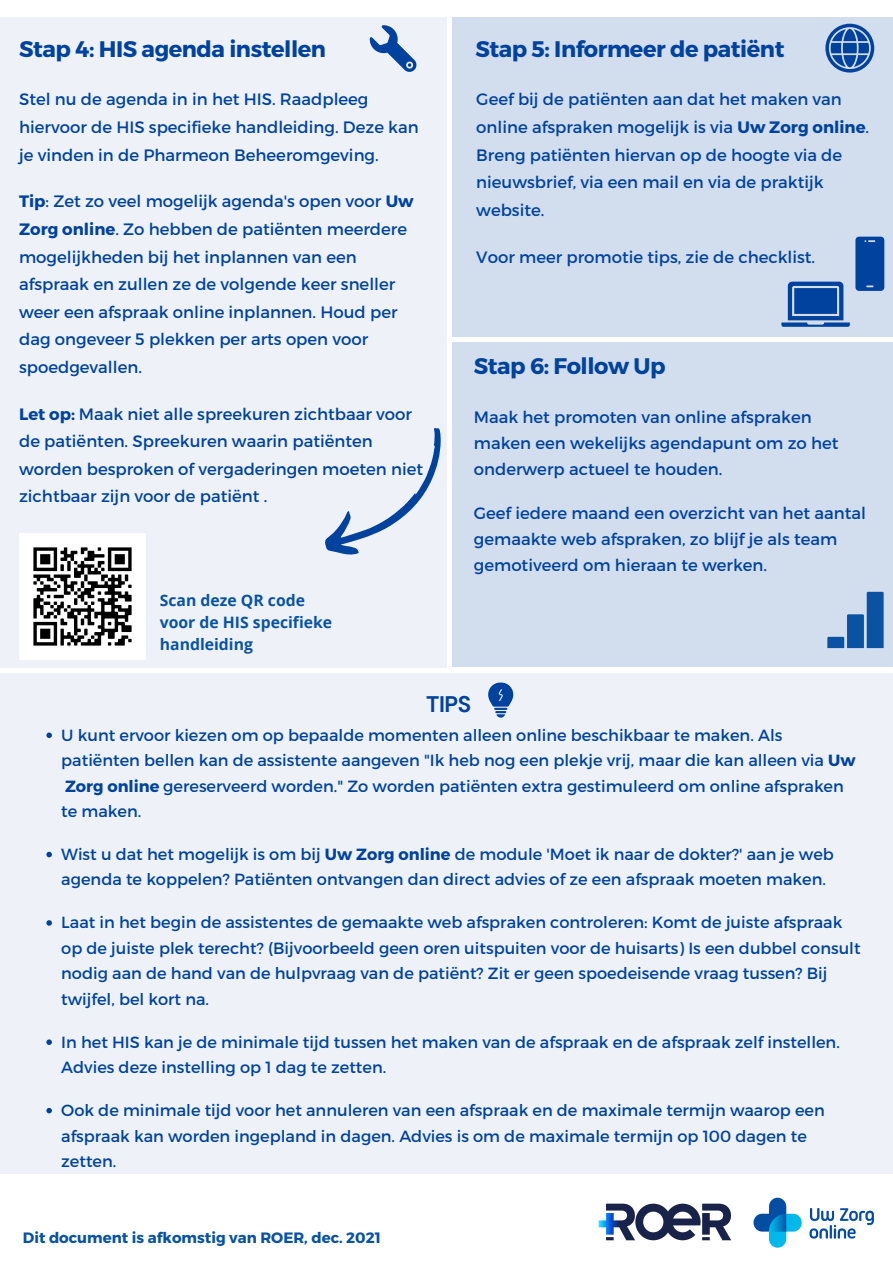
<style>
.page{position:relative;width:893px;height:1263px;background:#fff}
.page>*{position:absolute;margin:0;border:0;box-sizing:border-box;transform-origin:0 0}
.t1{font:700 22.5px "Montserrat";letter-spacing:-.02em;color:#00429e}
.t2{font:700 22.5px "DM Sans";color:#00429e}
.t3{font:16.5px/27.6px "Montserrat";color:#00429e}
.t4{font:16.2px/25.3px "Montserrat";color:#00429e}
.t5{font:700 15.75px/22px "Open Sans";color:#0952a4}
.t6{font:700 15px "Montserrat";color:#0952a4}
.s1{font-weight:700}
</style>
<div class="page">
<div style="left:452px;top:342px;width:441px;height:325px;background:#d2dded"></div>
<div style="left:0;top:17px;width:446px;height:650px;background:#eef2f8"></div>
<div style="left:452px;top:17px;width:441px;height:319px;background:#d2dded"></div>
<svg style="left:325px;top:426px;width:122px;height:146px"></svg>
<div style="left:0;top:673px;width:893px;height:501px;background:#eef2f8"></div>
<svg style="left:46px;top:732px;width:6px;height:6px"></svg>
<svg style="left:46px;top:852px;width:6px;height:5px"></svg>
<svg style="left:46px;top:920px;width:6px;height:6px"></svg>
<svg style="left:46px;top:1039px;width:6px;height:6px"></svg>
<svg style="left:46px;top:1108px;width:6px;height:5px"></svg>
<svg style="left:488px;top:682px;width:26px;height:36px"></svg>
<img style="left:19px;top:533px;width:126px;height:126px">
<svg style="left:370px;top:25px;width:46px;height:47px"></svg>
<svg style="left:781px;top:237px;width:103px;height:90px"></svg>
<svg style="left:825px;top:24px;width:49px;height:49px"></svg>
<svg style="left:827px;top:592px;width:56px;height:56px"></svg>
<img style="left:753px;top:1197px;width:121px;height:51px">
<img style="left:598px;top:1203px;width:133px;height:38px">
<p class="t1" style="left:19px;top:34px;width:308px">Stap 4: HIS agenda instellen</p>
<p class="t3" style="left:19px;top:85px;width:401px">Stel nu de agenda in in het HIS. Raadpleeg hiervoor de HIS specifieke handleiding. Deze kan je vinden in de Pharmeon Beheeromgeving.</p>
<p class="t3" style="left:19px;top:187px;width:396px"><span class="s1">Tip</span>: Zet zo veel mogelijk agenda's open voor <span class="s1">Uw Zorg online</span>. Zo hebben de patiënten meerdere mogelijkheden bij het inplannen van een afspraak en zullen ze de volgende keer sneller weer een afspraak online inplannen. Houd per dag ongeveer 5 plekken per arts open voor spoedgevallen.</p>
<p class="t3" style="left:19px;top:399px;width:405px"><span class="s1">Let op:</span> Maak niet alle spreekuren zichtbaar voor de patiënten. Spreekuren waarin patiënten worden besproken of vergaderingen moeten niet zichtbaar zijn voor de patiënt .</p>
<p class="t5" style="left:160px;top:589px;width:174px">Scan deze QR code voor de HIS specifieke handleiding</p>
<p class="t1" style="left:475px;top:34px;width:310px">Stap 5: Informeer de patiënt</p>
<p class="t3" style="left:476px;top:85px;width:394px">Geef bij de patiënten aan dat het maken van online afspraken mogelijk is via <span class="s1">Uw Zorg online</span>.<br>Breng patiënten hiervan op de hoogte via de nieuwsbrief, via een mail en via de praktijk website.</p>
<p class="t3" style="left:476px;top:242px;width:340px">Voor meer promotie tips, zie de checklist.</p>
<p class="t1" style="left:474px;top:351px;width:193px">Stap 6: Follow Up</p>
<p class="t3" style="left:474px;top:404px;width:366px;line-height:25.9px">Maak het promoten van online afspraken maken een wekelijks agendapunt om zo het onderwerp actueel te houden.</p>
<p class="t3" style="left:474px;top:499px;width:393px;line-height:25.9px">Geef iedere maand een overzicht van het aantal gemaakte web afspraken, zo blijf je als team gemotiveerd om hieraan te werken.</p>
<p class="t2" style="left:426px;top:690px;width:46px">TIPS</p>
<p class="t4" style="left:61px;top:721px;width:796px">U kunt ervoor kiezen om op bepaalde momenten alleen online beschikbaar te maken. Als patiënten bellen kan de assistente aangeven "Ik heb nog een plekje vrij, maar die kan alleen via <span class="s1">Uw Zorg online</span> gereserveerd worden." Zo worden patiënten extra gestimuleerd om online afspraken te maken.</p>
<p class="t4" style="left:61px;top:841px;width:774px">Wist u dat het mogelijk is om bij <span class="s1">Uw Zorg online</span> de module 'Moet ik naar de dokter?' aan je web agenda te koppelen? Patiënten ontvangen dan direct advies of ze een afspraak moeten maken.</p>
<p class="t4" style="left:61px;top:909px;width:801px">Laat in het begin de assistentes de gemaakte web afspraken controleren: Komt de juiste afspraak op de juiste plek terecht? (Bijvoorbeeld geen oren uitspuiten voor de huisarts) Is een dubbel consult nodig aan de hand van de hulpvraag van de patiënt? Zit er geen spoedeisende vraag tussen? Bij twijfel, bel kort na.</p>
<p class="t4" style="left:61px;top:1028px;width:780px">In het HIS kan je de minimale tijd tussen het maken van de afspraak en de afspraak zelf instellen.<br>Advies deze instelling op 1 dag te zetten.</p>
<p class="t4" style="left:61px;top:1097px;width:765px">Ook de minimale tijd voor het annuleren van een afspraak en de maximale termijn waarop een afspraak kan worden ingepland in dagen. Advies is om de maximale termijn op 100 dagen te zetten.</p>
<p class="t6" style="left:23px;top:1228px;width:360px">Dit document is afkomstig van ROER, dec. 2021</p>
</div>
